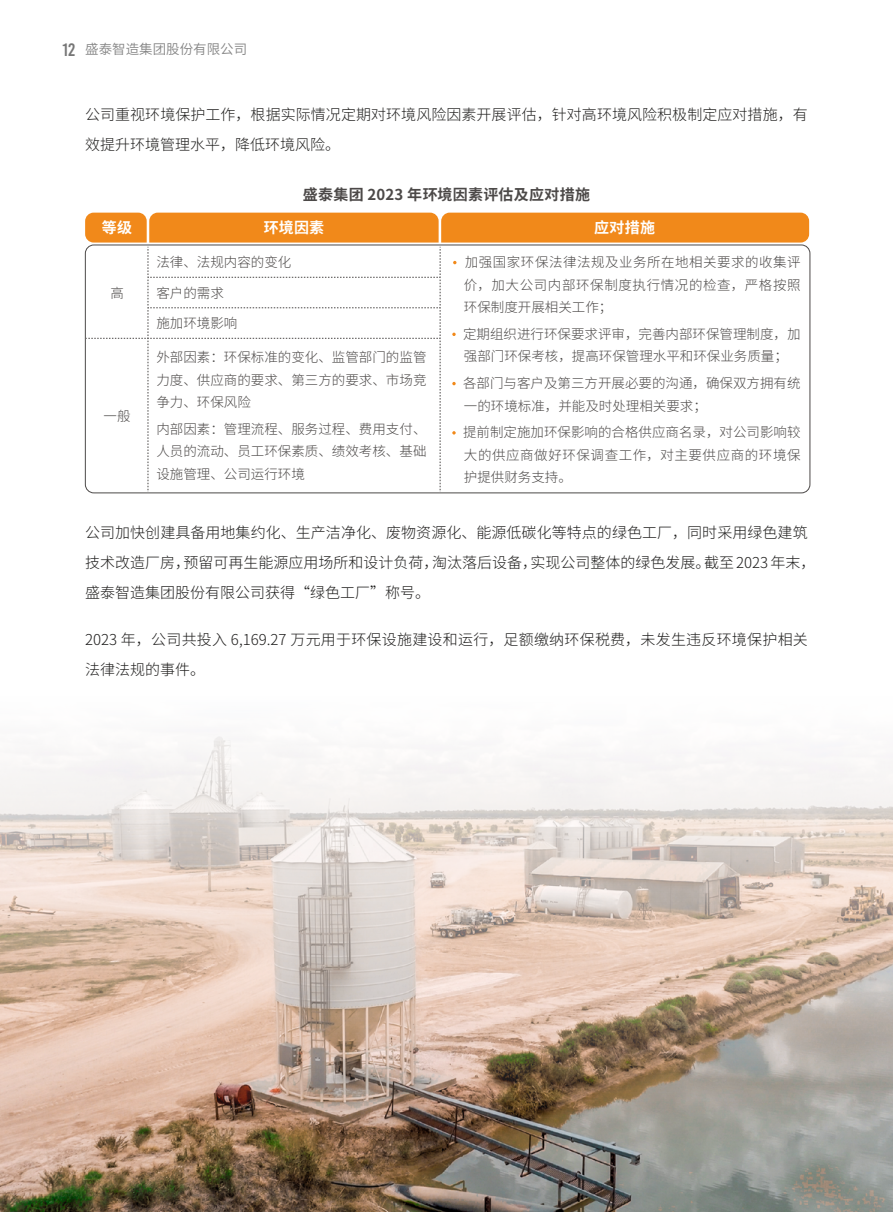
<style>
.page{position:relative;width:893px;height:1212px;background:#fff}
.page>*{position:absolute;margin:0;border:0;box-sizing:border-box;transform-origin:0 0}
.t1{font:300 15px/30px "Source Han Sans CN";letter-spacing:.005em;color:#1f1e1d}
.t2{font:700 15px "Source Han Sans CN";letter-spacing:.015em;color:#4c4948}
.t3{font:700 15px "Source Han Sans CN";letter-spacing:.015em;color:#fff}
.t4{font:300 13.5px/22.5px "Source Han Sans CN";color:#4c4948;text-align:justify}
.t5{font:13.5px "Source Han Sans CN";color:#858585}
.s1{font-family:"Bebas";font-size:18px;color:#767676}
</style>
<div class="page">
<img style="left:0;top:736px;width:893px;height:476px">
<svg style="left:85px;top:213px;width:724px;height:280px"></svg>
<p class="t5" style="left:63px;top:42px;width:186px"><span class="s1">12</span> 盛泰智造集团股份有限公司</p>
<p class="t1" style="left:85px;top:99px;width:724px">公司重视环境保护工作，根据实际情况定期对环境风险因素开展评估，针对高环境风险积极制定应对措施，有效提升环境管理水平，降低环境风险。</p>
<p class="t2" style="left:303px;top:186px;width:289px">盛泰集团 2023 年环境因素评估及应对措施</p>
<p class="t3" style="left:102px;top:219px;width:32px">等级</p>
<p class="t3" style="left:264px;top:219px;width:62px">环境因素</p>
<p class="t3" style="left:594px;top:219px;width:63px">应对措施</p>
<p class="t4" style="left:110px;top:282px;width:15px">高</p>
<p class="t4" style="left:104px;top:405px;width:28px">一般</p>
<p class="t4" style="left:156px;top:251px;width:136px">法律、法规内容的变化</p>
<p class="t4" style="left:464px;top:251px;width:338px">加强国家环保法律法规及业务所在地相关要求的收集评价，加大公司内部环保制度执行情况的检查，严格按照环保制度开展相关工作；</p>
<p class="t4" style="left:463px;top:323px;width:339px">定期组织进行环保要求评审，完善内部环保管理制度，加强部门环保考核，提高环保管理水平和环保业务质量；</p>
<p class="t4" style="left:463px;top:372px;width:339px">各部门与客户及第三方开展必要的沟通，确保双方拥有统一的环境标准，并能及时处理相关要求；</p>
<p class="t4" style="left:463px;top:421px;width:339px">提前制定施加环保影响的合格供应商名录，对公司影响较大的供应商做好环保调查工作，对主要供应商的环境保护提供财务支持。</p>
<p class="t4" style="left:156px;top:282px;width:69px">客户的需求</p>
<p class="t4" style="left:156px;top:312px;width:82px">施加环境影响</p>
<p class="t4" style="left:156px;top:346px;width:271px">外部因素：环保标准的变化、监管部门的监管力度、供应商的要求、第三方的要求、市场竞争力、环保风险</p>
<p class="t4" style="left:156px;top:418px;width:271px">内部因素：管理流程、服务过程、费用支付、人员的流动、员工环保素质、绩效考核、基础设施管理、公司运行环境</p>
<p class="t1" style="left:85px;top:518px;width:732px">公司加快创建具备用地集约化、生产洁净化、废物资源化、能源低碳化等特点的绿色工厂，同时采用绿色建筑技术改造厂房，预留可再生能源应用场所和设计负荷，淘汰落后设备，实现公司整体的绿色发展。截至 2023 年末，盛泰智造集团股份有限公司获得“绿色工厂”称号。</p>
<p class="t1" style="left:85px;top:625px;width:724px">2023 年，公司共投入 6,169.27 万元用于环保设施建设和运行，足额缴纳环保税费，未发生违反环境保护相关法律法规的事件。</p>
</div>
